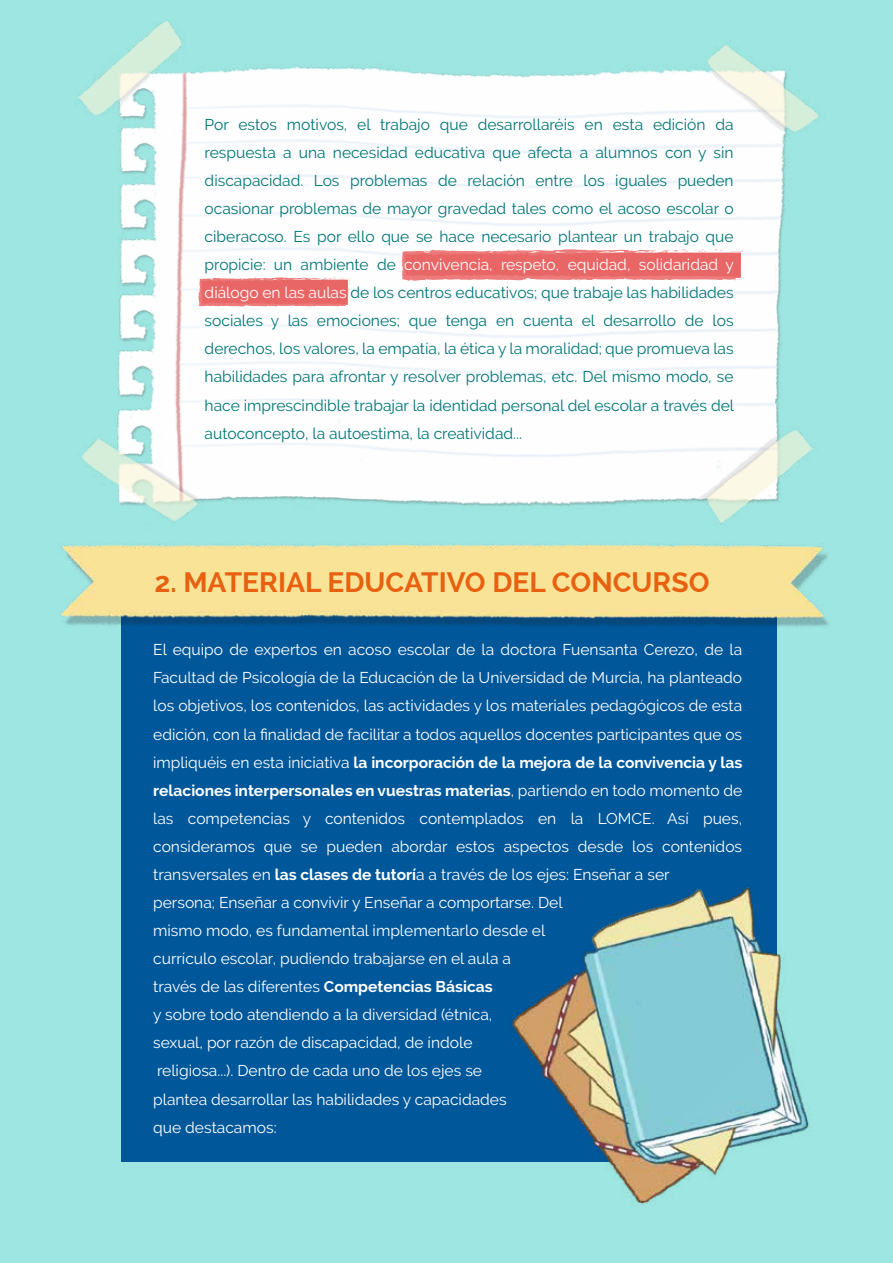
<style>
.page{position:relative;width:893px;height:1263px;background:#9ee6e1}
.page>*{position:absolute;margin:0;border:0;box-sizing:border-box;transform-origin:0 0}
.t1{font:700 28.05px "Raleway";color:#e76111}
.t2{font:15.6px/28px "Raleway";color:#fff}
.t3{font:15.6px/28px "Raleway";color:#007576;text-align:justify}
.s1{color:#fff}
.s2{font-weight:700}
</style>
<div class="page">
<img style="left:78px;top:21px;width:741px;height:504px">
<svg style="left:402px;top:249px;width:342px;height:32px;background:#eb7c7c"></svg>
<svg style="left:198px;top:277px;width:153px;height:30px;background:#eb7a7a"></svg>
<div style="left:122px;top:632px;width:655px;height:529px;background:#00589a"></div>
<img style="left:60px;top:544px;width:769px;height:88px">
<img style="left:510px;top:878px;width:300px;height:327px">
<p class="t3" style="left:205px;top:110px;width:531px">Por estos motivos, el trabajo que desarrollaréis en esta edición da respuesta a una necesidad educativa que afecta a alumnos con y sin discapacidad. Los problemas de relación entre los iguales pueden ocasionar problemas de mayor gravedad tales como el acoso escolar o ciberacoso. Es por ello que se hace necesario plantear un trabajo que propicie: un ambiente de <span class="s1">convivencia, respeto, equidad, solidaridad y diálogo en las aulas</span> de los centros educativos; que trabaje las habilidades sociales y las emociones; que tenga en cuenta el desarrollo de los derechos, los valores, la empatía, la ética y la moralidad; que promueva las habilidades para afrontar y resolver problemas, etc. Del mismo modo, se hace imprescindible trabajar la identidad personal del escolar a través del autoconcepto, la autoestima, la creatividad...</p>
<h1 class="t1" style="left:154px;top:566px;width:557px">2. MATERIAL EDUCATIVO DEL CONCURSO</h1>
<p class="t2" style="left:153px;top:636px;width:591px">El equipo de expertos en acoso escolar de la doctora Fuensanta Cerezo, de la Facultad de Psicología de la Educación de la Universidad de Murcia, ha planteado los objetivos, los contenidos, las actividades y los materiales pedagógicos de esta edición, con la finalidad de facilitar a todos aquellos docentes participantes que os impliquéis en esta iniciativa <span class="s2">la incorporación de la mejora de la convivencia y las relaciones interpersonales en vuestras materias</span>, partiendo en todo momento de las competencias y contenidos contemplados en la LOMCE. Así pues, consideramos que se pueden abordar estos aspectos desde los contenidos transversales en <span class="s2">las clases de tutorí</span>a a través de los ejes: Enseñar a ser<br>persona; Enseñar a convivir y Enseñar a comportarse. Del<br>mismo modo, es fundamental implementarlo desde el<br>currículo escolar, pudiendo trabajarse en el aula a<br>través de las diferentes <span class="s2">Competencias Básicas<br></span>y sobre todo atendiendo a la diversidad (étnica,<br>sexual, por razón de discapacidad, de índole<br>religiosa...). Dentro de cada uno de los ejes se<br>plantea desarrollar las habilidades y capacidades<br>que destacamos:</p>
</div>
